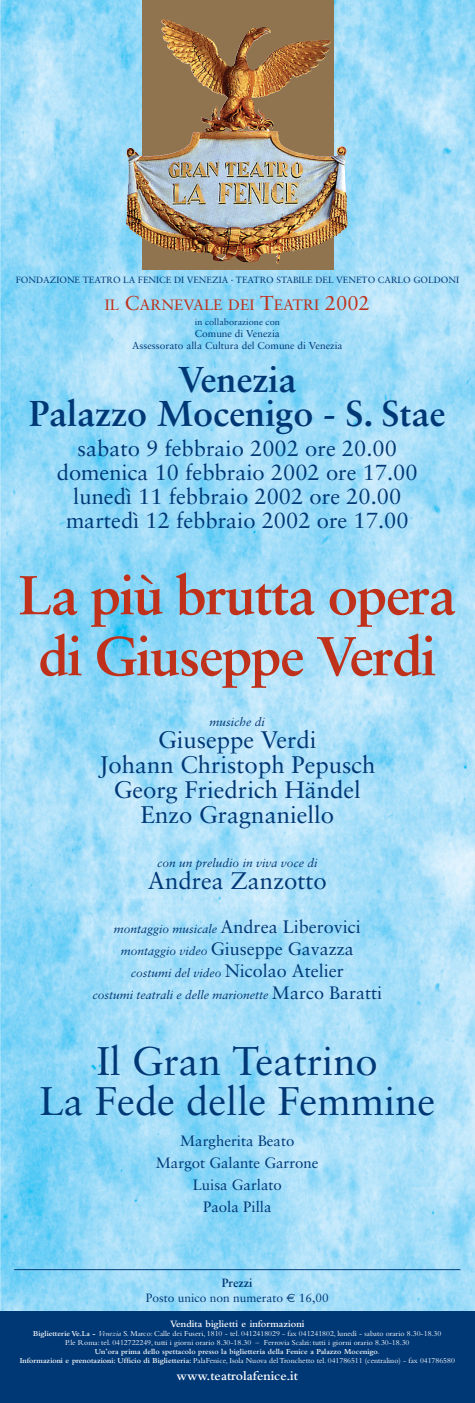
<style>
.page{position:relative;width:475px;height:1403px;background:#fff}
.page>*{position:absolute;margin:0;border:0;box-sizing:border-box;transform-origin:0 0}
.t1{font:700 55px/61px "Sabon";letter-spacing:-.03em;color:#bf311a;text-align:center}
.t2{font:40px/40px "Sabon";color:#003876;text-align:center}
.t3{font:700 36px/34px "Sabon";color:#003876;text-align:center}
.t4{font:24px/25px "Sabon";color:#003876;text-align:center}
.t5{font:22px/24px "Sabon";color:#003876;text-align:center}
.t6{font:18px "Sabon";color:#003876}
.t7{font:15px/22px "Sabon";color:#003876;text-align:center}
.t8{font:15px "Sabon";color:#bf311a}
.t9{font:600 13.55px "Bembo";color:#fff}
.t10{font:italic 12px/22px "Sabon";color:#003876;text-align:center}
.t11{font:12px/15px "Sabon";color:#003876;text-align:center}
.t12{font:600 10.15px "Bembo";color:#fff}
.t13{font:10px/12px "Sabon";color:#003876;text-align:center}
.t14{font:9px "Sabon";color:#003876}
.t15{font:7.9px/9.1px "Bembo";color:#fff;text-align:center}
.s1{font-size:20px}
.s2{font-style:normal;font-size:18px}
.s3{font-style:italic;font-size:12px}
.s4{font-weight:700}
.s5{font-family:"Euro Sans"}
.s6{font-weight:600}
.s7{font-style:italic}
</style>
<div class="page">
<img style="left:0;top:0;width:474px;height:1311px">
<div style="left:0;top:1311px;width:474px;height:92px;background:#003876"></div>
<hr style="left:14px;top:1269px;width:446px;height:1px;background:#003876">
<img style="left:142px;top:0;width:191px;height:269px">
<img style="left:163px;top:19px;width:70px;height:48px">
<p class="t14" style="left:16px;top:276px;width:444px">FONDAZIONE TEATRO LA FENICE DI VENEZIA · TEATRO STABILE DEL VENETO CARLO GOLDONI</p>
<h3 class="t8" style="left:105px;top:298px;width:266px">IL <span class="s1">C</span>ARNEVALE DEI <span class="s1">T</span>EATRI <span class="s1">2002</span></h3>
<p class="t14" style="left:195px;top:319px;width:86px">in collaborazione con</p>
<p class="t13" style="left:132px;top:328px;width:212px">Comune di Venezia<br>Assessorato alla Cultura del Comune di Venezia</p>
<h3 class="t3" style="left:29px;top:366px;width:417px">Venezia<br>Palazzo Mocenigo - S. Stae</h3>
<h3 class="t5" style="left:57px;top:439px;width:362px">sabato 9 febbraio 2002 ore 20.00 domenica 10 febbraio 2002 ore 17.00 lunedì 11 febbraio 2002 ore 20.00 martedì 12 febbraio 2002 ore 17.00</h3>
<h1 class="t1" style="left:19px;top:569px;width:438px">La più brutta opera di Giuseppe Verdi</h1>
<h3 class="t10" style="left:209px;top:712px;width:57px">musiche di</h3>
<h3 class="t4" style="left:99px;top:730px;width:278px">Giuseppe Verdi<br>Johann Christoph Pepusch<br>Georg Friedrich Händel<br>Enzo Gragnaniello</h3>
<h3 class="t10" style="left:157px;top:853px;width:162px">con un preludio in viva voce di</h3>
<h3 class="t4" style="left:148px;top:871px;width:180px">Andrea Zanzotto</h3>
<h3 class="t10" style="left:114px;top:919px;width:248px">montaggio musicale <span class="s2">Andrea Liberovici</span></h3>
<h3 class="t6" style="left:121px;top:942px;width:234px"><span class="s3">montaggio video</span> Giuseppe Gavazza</h3>
<h3 class="t10" style="left:92px;top:963px;width:291px">costumi del video <span class="s2">Nicolao Atelier<br></span>costumi teatrali e delle marionette <span class="s2">Marco Baratti</span></h3>
<h2 class="t2" style="left:39px;top:1045px;width:397px">Il Gran Teatrino<br>La Fede delle Femmine</h2>
<h3 class="t7" style="left:156px;top:1131px;width:164px">Margherita Beato<br>Margot Galante Garrone<br>Luisa Garlato<br>Paola Pilla</h3>
<h3 class="t11" style="left:146px;top:1276px;width:185px"><span class="s4">Prezzi<br></span>Posto unico non numerato <span class="s5">€</span> 16,00</h3>
<p class="t12" style="left:170px;top:1320px;width:136px">Vendita biglietti e informazioni</p>
<p class="t15" style="left:20px;top:1330px;width:436px"><span class="s6">Biglietterie Ve.La -</span> <span class="s7">Venezia</span> S. Marco: Calle dei Fuseri, 1810 - tel. 0412418029 - fax 041241802, lunedì - sabato orario 8.30-18.30<br>P.le Roma: tel. 0412722249, tutti i giorni orario 8.30-18.30 – Ferrovia Scalzi: tutti i giorni orario 8.30-18.30<br><span class="s6">Un’ora prima dello spettacolo presso la biglietteria della Fenice a Palazzo Mocenigo</span>.<br><span class="s6">Informazioni e prenotazioni: Ufficio di Biglietteria:</span> PalaFenice, Isola Nuova del Tronchetto tel. 041786511 (centralino) - fax 041786580</p>
<h3 class="t9" style="left:176px;top:1371px;width:123px">www.teatrolafenice.it</h3>
</div>
